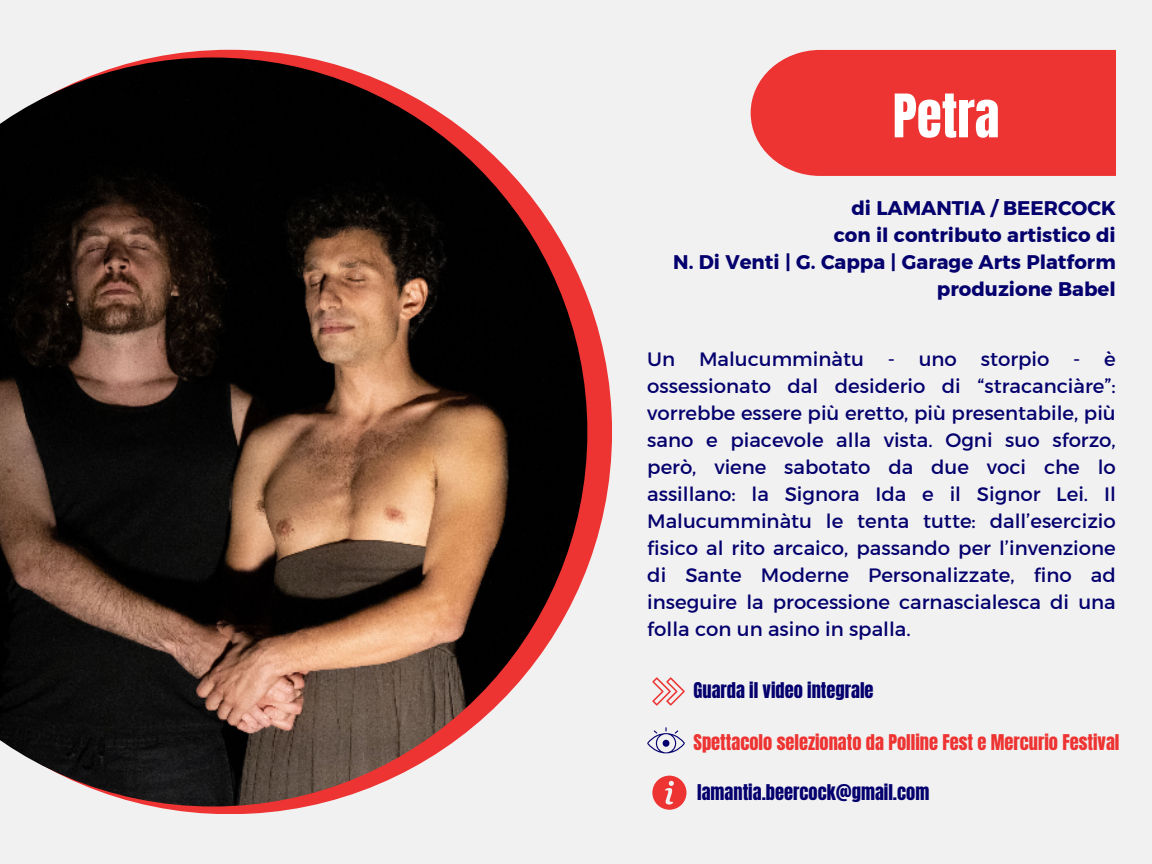
<style>
.page{position:relative;width:1152px;height:864px;background:#f1f1f1}
.page>*{position:absolute;margin:0;border:0;box-sizing:border-box;transform-origin:0 0}
.t1{font:51px "Anton";color:#fff}
.t2{font:19.65px/27px "Kief Montaser Regular";color:#04006d;text-align:justify}
.t3{font:19.65px/27px "Kief Montaser Bold";color:#04006d;text-align:right}
.t4{font:18.45px "Anton";color:#ed3432}
.t5{font:18.45px "Anton";color:#04006d}
</style>
<div class="page">
<svg style="left:156px;top:50px;width:456px;height:764px"></svg>
<div style="left:751px;top:50px;width:365px;height:126px;background:#ed3432"></div>
<img style="left:0;top:57px;width:587px;height:750px">
<svg style="left:652px;top:677px;width:33px;height:28px"></svg>
<svg style="left:647px;top:727px;width:37px;height:26px"></svg>
<svg style="left:652px;top:776px;width:34px;height:33px"></svg>
<h1 class="t1" style="left:893px;top:79px;width:108px">Petra</h1>
<p class="t3" style="left:673px;top:194px;width:444px">di LAMANTIA / BEERCOCK<br>con il contributo artistico di<br>N. Di Venti | G. Cappa | Garage Arts Platform produzione Babel</p>
<p class="t2" style="left:647px;top:345px;width:470px">Un Malucumminàtu - uno storpio - è ossessionato dal desiderio di “stracanciàre”: vorrebbe essere più eretto, più presentabile, più sano e piacevole alla vista. Ogni suo sforzo, però, viene sabotato da due voci che lo assillano: la Signora Ida e il Signor Lei. Il Malucumminàtu le tenta tutte: dall’esercizio fisico al rito arcaico, passando per l’invenzione di Sante Moderne Personalizzate, fino ad inseguire la processione carnascialesca di una folla con un asino in spalla.</p>
<p class="t5" style="left:694px;top:677px;width:182px">Guarda il video integrale</p>
<p class="t4" style="left:694px;top:729px;width:427px">Spettacolo selezionato da Polline Fest e Mercurio Festival</p>
<p class="t5" style="left:697px;top:779px;width:234px">lamantia.beercock@gmail.com</p>
</div>
